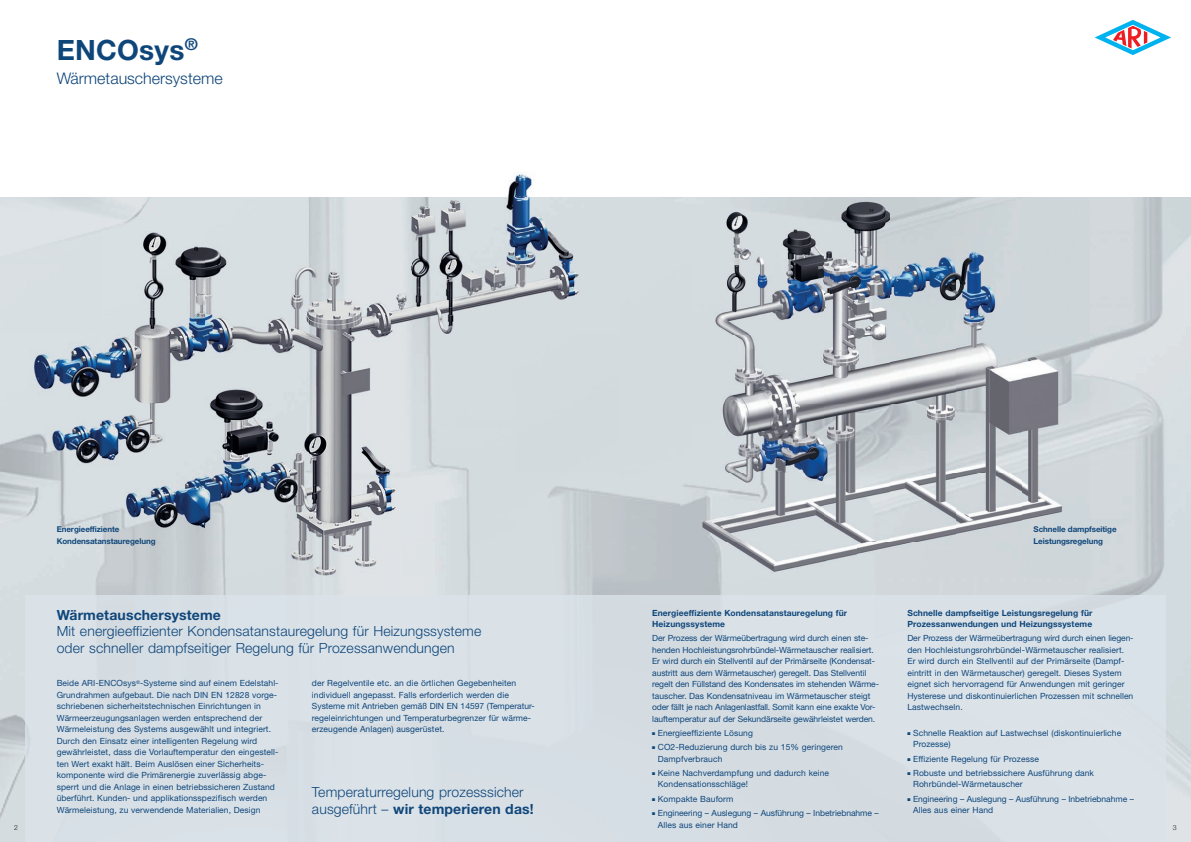
<style>
.page{position:relative;width:1191px;height:842px;background:#fff}
.page>*{position:absolute;margin:0;border:0;box-sizing:border-box;transform-origin:0 0}
.t1{font:700 28px "Helvetica Neue LT Pro";letter-spacing:.01em;color:#0f467a}
.t2{font:300 16px "Helvetica Neue LT Pro";color:#0f467a}
.t3{font:300 14px/16.8px "Helvetica Neue LT Pro";letter-spacing:.01em;color:#0f467a}
.t4{font:700 14px "Helvetica Neue LT Pro";letter-spacing:.01em;color:#0f467a}
.t5{font:8.5px/11.5px "Helvetica Neue LT Pro";letter-spacing:.01em;color:#0f467a}
.t6{font:8.5px/11.5px "Helvetica Neue LT Pro";letter-spacing:-.01em;color:#0f467a}
.t7{font:700 8.5px/11.5px "Helvetica Neue LT Pro";letter-spacing:.01em;color:#0f467a}
.t8{font:700 8px/12px "Helvetica Neue LT Pro";letter-spacing:-.01em;color:#0f467a}
.t9{font:300 7px "Helvetica Neue LT Pro";color:#231f20}
.s1{font-weight:700}
</style>
<div class="page">
<img style="left:1086px;top:197px;width:105px;height:430px">
<img style="left:0;top:627px;width:26px;height:215px">
<img style="left:1165px;top:627px;width:26px;height:215px">
<img style="left:0;top:172px;width:618px;height:404px">
<img style="left:693px;top:197px;width:396px;height:380px">
<svg style="left:1094px;top:20px;width:77px;height:35px"></svg>
<h1 class="t1" style="left:57px;top:32px;width:143px">ENCOsys<sup>®</sup></h1>
<h2 class="t2" style="left:57px;top:69px;width:167px">Wärmetauschersysteme</h2>
<p class="t8" style="left:57px;top:523px;width:100px">Energieeffiziente<br>Kondensatanstauregelung</p>
<p class="t8" style="left:1033px;top:523px;width:85px">Schnelle dampfseitige<br>Leistungsregelung</p>
<p class="t7" style="left:907px;top:607px;width:186px">Schnelle dampfseitige Leistungsregelung für<br>Prozessanwendungen und Heizungssysteme</p>
<p class="t5" style="left:907px;top:632px;width:228px">Der Prozess der Wärmeübertragung wird durch einen liegen&shy;den Hochleistungsrohrbündel-Wärmetauscher realisiert.<br>Er wird durch ein Stellventil auf der Primärseite (Dampf&shy;eintritt in den Wärmetauscher) geregelt. Dieses System eignet sich hervorragend für Anwendungen mit geringer Hysterese und diskontinuierlichen Prozessen mit schnellen Lastwechseln.</p>
<p class="t5" style="left:913px;top:727px;width:210px;text-indent:-6px">■ Schnelle Reaktion auf Lastwechsel (diskontinuierliche<br>Prozesse)</p>
<p class="t5" style="left:907px;top:753px;width:133px">■ Effiziente Regelung für Prozesse</p>
<p class="t5" style="left:913px;top:767px;width:182px;text-indent:-6px">■ Robuste und betriebssichere Ausführung dank<br>Rohrbündel-Wärmetauscher</p>
<p class="t5" style="left:913px;top:793px;width:222px;text-indent:-6px">■ Engineering – Auslegung – Ausführung – Inbetriebnahme –<br>Alles aus einer Hand</p>
<h3 class="t4" style="left:57px;top:606px;width:166px">Wärmetauschersysteme</h3>
<h3 class="t3" style="left:57px;top:623px;width:426px">Mit energieeffizienter Kondensatanstauregelung für Heizungssysteme oder schneller dampfseitiger Regelung für Prozessanwendungen</h3>
<p class="t7" style="left:652px;top:607px;width:196px">Energieeffiziente Kondensatanstauregelung für<br>Heizungssysteme</p>
<p class="t6" style="left:652px;top:632px;width:228px">Der Prozess der Wärmeübertragung wird durch einen ste&shy;henden Hochleistungsrohrbündel-Wärmetauscher realisiert.<br>Er wird durch ein Stellventil auf der Primärseite (Kondensat&shy;austritt aus dem Wärmetauscher) geregelt. Das Stellventil regelt den Füllstand des Kondensates im stehenden Wärme&shy;tauscher. Das Kondensatniveau im Wärmetauscher steigt oder fällt je nach Anlagenlastfall. Somit kann eine exakte Vor&shy;lauf temperatur auf der Sekundärseite gewährleistet werden.</p>
<p class="t5" style="left:652px;top:727px;width:102px">■ Energieeffiziente Lösung</p>
<p class="t5" style="left:658px;top:741px;width:187px;text-indent:-6px">■ CO2-Reduzierung durch bis zu 15% geringeren<br>Dampfverbrauch</p>
<p class="t5" style="left:658px;top:767px;width:173px;text-indent:-6px">■ Keine Nachverdampfung und dadurch keine<br>Kondensationsschläge!</p>
<p class="t5" style="left:652px;top:793px;width:83px">■ Kompakte Bauform</p>
<p class="t5" style="left:658px;top:807px;width:222px;text-indent:-6px">■ Engineering – Auslegung – Ausführung – Inbetriebnahme –<br>Alles aus einer Hand</p>
<p class="t5" style="left:57px;top:677px;width:223px">Beide ARI-ENCOsys<sup>®</sup>-Systeme sind auf einem Edelstahl-Grundrahmen aufgebaut. Die nach DIN EN 12828 vorge&shy;schriebenen sicherheitstechnischen Einrichtungen in Wärmeerzeugungsanlagen werden entsprechend der Wärmeleistung des Systems ausgewählt und integriert.<br>Durch den Einsatz einer intelligenten Regelung wird gewährleistet, dass die Vorlauftemperatur den eingestell&shy;ten Wert exakt hält. Beim Auslösen einer Sicherheits&shy;komponente wird die Primärenergie zuverlässig abge&shy;sperrt und die Anlage in einen betriebssicheren Zustand überführt. Kunden- und applikationsspezifisch werden Wärme leistung, zu verwendende Materialien, Design</p>
<p class="t5" style="left:312px;top:678px;width:224px">der Regelventile etc. an die örtlichen Gegebenheiten individuell angepasst. Falls erforderlich werden die Systeme mit Antrieben gemäß DIN EN 14597 (Temperatur&shy;regel einrichtungen und Temperatur begrenzer für wärme&shy;erzeugende Anlagen) ausgerüstet.</p>
<h3 class="t3" style="left:312px;top:783px;width:223px">Temperaturregelung prozesssicher ausgeführt – <span class="s1">wir temperieren das!</span></h3>
<p class="t9" style="left:14px;top:823px;width:5px">2</p>
<p class="t9" style="left:1172px;top:823px;width:5px">3</p>
</div>
